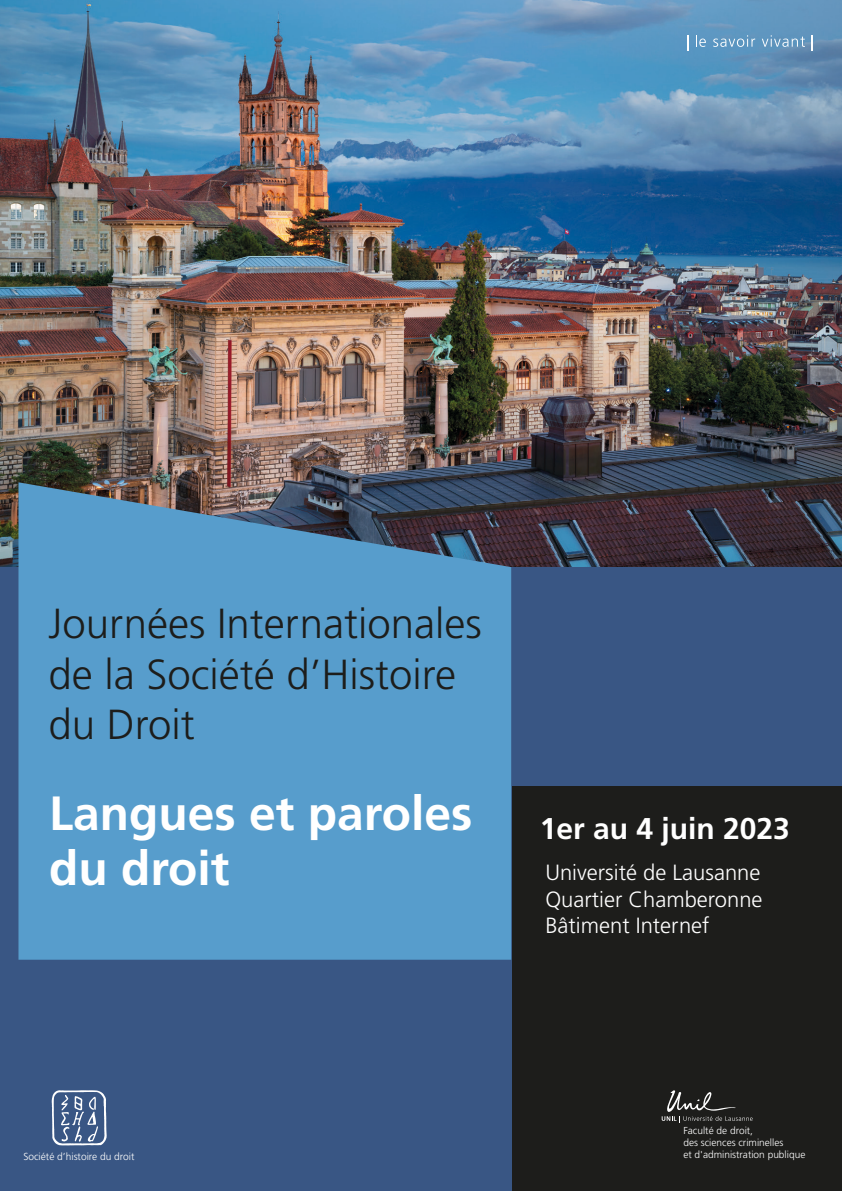
<style>
.page{position:relative;width:842px;height:1191px;background:#fff}
.page>*{position:absolute;margin:0;border:0;box-sizing:border-box;transform-origin:0 0}
.t1{font:700 48px "Frutiger LT Std";color:#fff}
.t2{font:300 42px/50.4px "Frutiger LT Std";color:#1d1d1b}
.t3{font:700 30px "Frutiger LT Std";color:#fff}
.t4{font:300 22px "Frutiger LT Std";color:#fff}
.t5{font:300 10.2px/12.2px "Frutiger LT Std";color:#fff}
</style>
<div class="page">
<img style="left:0;top:0;width:842px;height:567px">
<svg style="left:687px;top:35px;width:1px;height:16px"></svg>
<svg style="left:695px;top:35px;width:11px;height:12px"></svg>
<svg style="left:713px;top:35px;width:42px;height:12px"></svg>
<svg style="left:762px;top:35px;width:43px;height:12px"></svg>
<svg style="left:811px;top:35px;width:1px;height:16px"></svg>
<div style="left:0;top:567px;width:842px;height:624px;background:#395684"></div>
<svg style="left:18px;top:482px;width:493px;height:477px;background:#5493bf"></svg>
<div style="left:512px;top:786px;width:330px;height:405px;background:#1d1d1b"></div>
<svg style="left:662px;top:1090px;width:91px;height:32px"></svg>
<svg style="left:52px;top:1090px;width:55px;height:55px"></svg>
<p class="t2" style="left:48px;top:599px;width:435px">Journées Internationales de la Société d’Histoire du Droit</p>
<p class="t1" style="left:49px;top:785px;width:425px">Langues et paroles</p>
<p class="t1" style="left:49px;top:839px;width:182px">du droit</p>
<p class="t3" style="left:540px;top:811px;width:252px">1er au 4 juin 2023</p>
<p class="t4" style="left:545px;top:860px;width:217px">Université de Lausanne</p>
<p class="t4" style="left:545px;top:886px;width:219px">Quartier Chamberonne</p>
<p class="t4" style="left:545px;top:913px;width:166px">Bâtiment Internef</p>
<p class="t5" style="left:23px;top:1150px;width:113px">Société d’histoire du droit</p>
<p class="t5" style="left:683px;top:1124px;width:124px">Faculté de droit,<br>des sciences criminelles<br>et d'administration publique</p>
</div>
